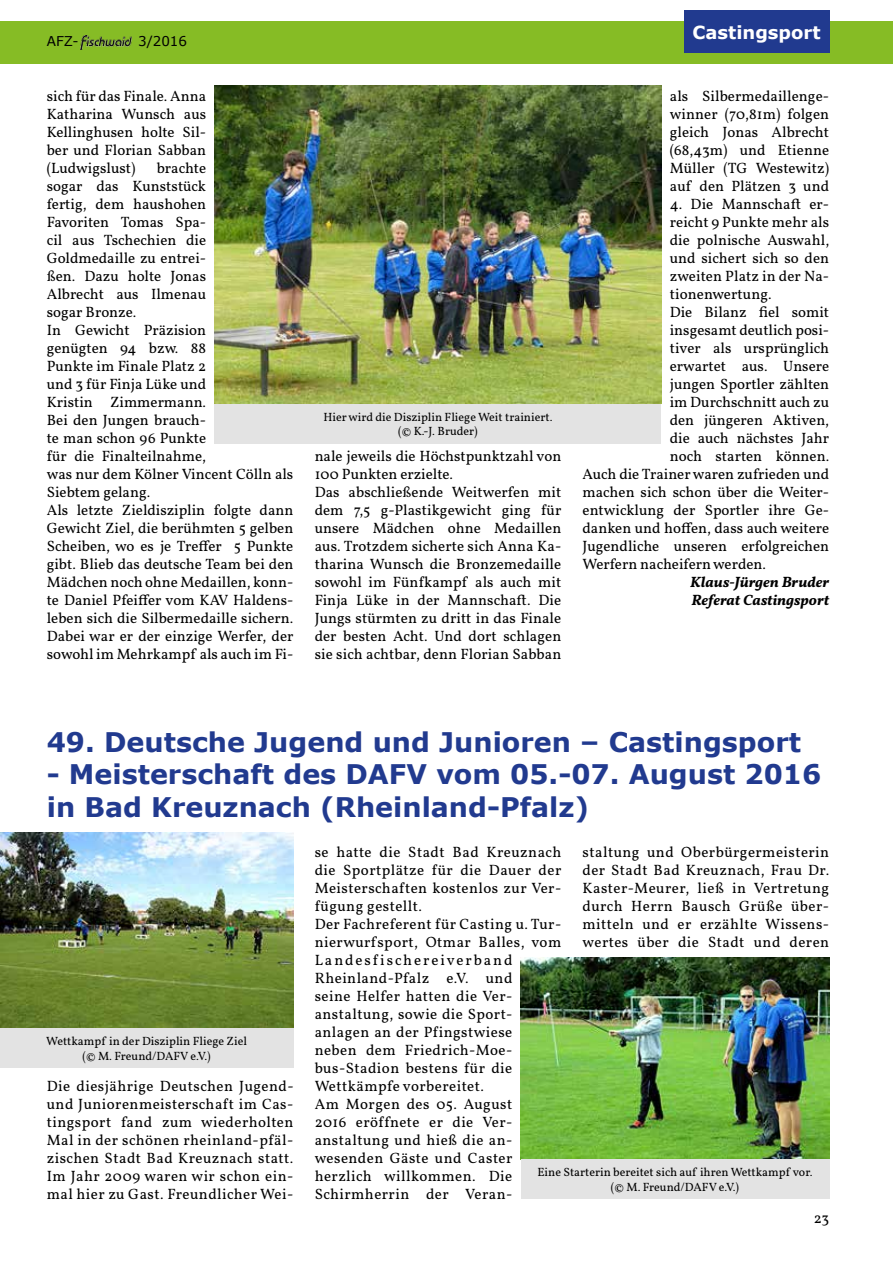
<style>
.page{position:relative;width:893px;height:1263px;background:#fff}
.page>*{position:absolute;margin:0;border:0;box-sizing:border-box;transform-origin:0 0}
.t1{font:700 27px/32.4px "Verdana";color:#213a8f}
.t2{font:700 18px "Verdana";color:#fff}
.t3{font:15px/18px "Vollkorn";color:#000;text-align:justify}
.t4{font:15px/18px "Vollkorn";letter-spacing:.03em;color:#000}
.t5{font:italic 600 15px/18px "Vollkorn";color:#000}
.t6{font:13.5px "Verdana";color:#000}
.t7{font:12px/14.4px "Vollkorn";color:#000;text-align:center}
</style>
<div class="page">
<div style="left:0;top:21px;width:893px;height:43px;background:#86bc25"></div>
<img style="left:81px;top:36px;width:51px;height:13px">
<img style="left:215px;top:85px;width:446px;height:319px">
<img style="left:0;top:832px;width:293px;height:196px">
<img style="left:521px;top:957px;width:308px;height:202px">
<div style="left:684px;top:11px;width:145px;height:42px;background:#213a8f"></div>
<div style="left:521px;top:1159px;width:308px;height:40px;background:#e3e3e3"></div>
<div style="left:0;top:1028px;width:293px;height:40px;background:#e3e3e3"></div>
<div style="left:215px;top:404px;width:446px;height:40px;background:#e3e3e3"></div>
<p class="t6" style="left:47px;top:32px;width:33px">AFZ-</p>
<p class="t6" style="left:138px;top:32px;width:51px">3/2016</p>
<p class="t3" style="left:47px;top:87px;width:161px">sich für das Finale. Anna Katharina Wunsch aus Kellinghusen holte Sil&shy;ber und Florian Sabban (Ludwigslust)</p>
<p class="t3" style="left:47px;top:159px;width:248px;text-align:left;text-indent:110px">brachte<br>sogar das Kunststück<br>fertig, dem haushohen<br>Favoriten Tomas Spa-<br>cil aus Tschechien die<br>Goldmedaille zu entrei-<br>ßen. Dazu holte Jonas<br>Albrecht aus Ilmenau<br>sogar Bronze.<br>In Gewicht Präzision<br>genügten 94 bzw. 88<br>Punkte im Finale Platz 2<br>und 3 für Finja Lüke und<br>Kristin Zimmermann.<br>Bei den Jungen brauch-<br>te man schon 96 Punkte<br>für die Finalteilnahme,<br>was nur dem Kölner Vincent Cölln als<br>Siebtem gelang.<br>Als letzte Zieldisziplin folgte dann<br>Gewicht Ziel, die berühmten 5 gelben<br>Scheiben, wo es je Treffer 5 Punkte gibt. Blieb das deutsche Team bei den<br>Mädchen noch ohne Medaillen, konn&shy;te Daniel Pfeiffer vom KAV Haldens&shy;leben sich die Silbermedaille sichern.<br>Dabei war er der einzige Werfer, der sowohl im Mehrkampf als auch im Fi-</p>
<p class="t7" style="left:323px;top:410px;width:231px">Hier wird die Disziplin Fliege Weit trainiert. (© K.-J. Bruder)</p>
<p class="t3" style="left:315px;top:447px;width:248px;text-align:left">nale jeweils die Höchstpunktzahl von 100 Punkten erzielte.<br>Das abschließende Weitwerfen mit dem 7,5 g-Plastikgewicht ging für unsere Mädchen ohne Medaillen aus. Trotzdem sicherte sich Anna Ka&shy;tharina Wunsch die Bronzemedaille sowohl im Fünfkampf als auch mit Finja Lüke in der Mannschaft. Die Jungs stürmten zu dritt in das Finale der besten Acht. Und dort schlagen sie sich achtbar, denn Florian Sabban</p>
<p class="t2" style="left:692px;top:19px;width:130px">Castingsport</p>
<p class="t3" style="left:670px;top:87px;width:161px">als Silbermedaillenge&shy;winner (70,81m) folgen gleich Jonas Albrecht (68,43m) und Etienne Müller (TG Westewitz) auf den Plätzen 3 und</p>
<p class="t3" style="left:670px;top:195px;width:161px">4. Die Mannschaft er-</p>
<p class="t3" style="left:670px;top:213px;width:161px">reicht 9 Punkte mehr als</p>
<p class="t3" style="left:670px;top:231px;width:161px">die polnische Auswahl,</p>
<p class="t3" style="left:670px;top:249px;width:161px">und sichert sich so den</p>
<p class="t3" style="left:670px;top:267px;width:161px">zweiten Platz in der Na-</p>
<p class="t3" style="left:670px;top:285px;width:103px">tionenwertung.</p>
<p class="t3" style="left:670px;top:303px;width:161px">Die Bilanz fiel somit</p>
<p class="t3" style="left:670px;top:321px;width:161px">insgesamt deutlich posi-</p>
<p class="t3" style="left:670px;top:339px;width:161px">tiver als ursprünglich</p>
<p class="t3" style="left:670px;top:357px;width:161px">erwartet aus. Unsere</p>
<p class="t3" style="left:670px;top:375px;width:161px">jungen Sportler zählten</p>
<p class="t3" style="left:670px;top:393px;width:161px">im Durchschnitt auch zu</p>
<p class="t3" style="left:670px;top:411px;width:161px">den jüngeren Aktiven,</p>
<p class="t3" style="left:670px;top:429px;width:161px">die auch nächstes Jahr</p>
<p class="t3" style="left:670px;top:447px;width:161px">noch starten können.</p>
<p class="t3" style="left:583px;top:465px;width:248px">Auch die Trainer waren zufrieden und</p>
<p class="t3" style="left:583px;top:483px;width:248px">machen sich schon über die Weiter-</p>
<p class="t3" style="left:583px;top:501px;width:248px">entwicklung der Sportler ihre Ge-</p>
<p class="t3" style="left:583px;top:519px;width:248px">danken und hoffen, dass auch weitere</p>
<p class="t3" style="left:583px;top:537px;width:248px">Jugendliche unseren erfolgreichen</p>
<p class="t3" style="left:583px;top:555px;width:185px">Werfern nacheifern werden.</p>
<p class="t5" style="left:690px;top:574px;width:141px">Klaus-Jürgen Bruder<br>Referat Castingsport</p>
<h1 class="t1" style="left:47px;top:725px;width:756px">49. Deutsche Jugend und Junioren – Castingsport</h1>
<h1 class="t1" style="left:47px;top:758px;width:776px">- Meisterschaft des DAFV vom 05.-07. August 2016 in Bad Kreuznach (Rheinland-Pfalz)</h1>
<p class="t7" style="left:46px;top:1034px;width:202px">Wettkampf in der Disziplin Fliege Ziel (© M. Freund/DAFV e.V.)</p>
<p class="t3" style="left:47px;top:1077px;width:248px">Die diesjährige Deutschen Jugend&shy;und Juniorenmeisterschaft im Cas&shy;tingsport fand zum wiederholten Mal in der schönen rheinland-pfäl&shy;zischen Stadt Bad Kreuznach statt.<br>Im Jahr 2009 waren wir schon ein&shy;mal hier zu Gast. Freundlicher Wei-</p>
<p class="t4" style="left:315px;top:843px;width:248px">se hatte die Stadt Bad Kreuznach die Sportplätze für die Dauer der<br>Meisterschaften kostenlos zur Ver&shy;fügung gestellt.<br>Der Fachreferent für Casting u. Tur&shy;nierwurfsport, Otmar Balles, vom<br>Landesfischereiverband<br>Rheinland-Pfalz e.V. und<br>seine Helfer hatten die Ver&shy;anstaltung, sowie die Sport&shy;anlagen an der Pfingstwiese<br>neben dem Friedrich-Moe&shy;bus-Stadion bestens für die<br>Wettkämpfe vorbereitet.<br>Am Morgen des 05. August<br>2016 eröffnete er die Ver&shy;anstaltung und hieß die an&shy;wesenden Gäste und Caster herzlich willkommen. Die<br>Schirmherrin der Veran-</p>
<p class="t3" style="left:583px;top:843px;width:248px">staltung und Oberbürgermeisterin der Stadt Bad Kreuznach, Frau Dr.<br>Kaster-Meurer, ließ in Vertretung durch Herrn Bausch Grüße über&shy;mitteln und er erzählte Wissens&shy;wertes über die Stadt und deren</p>
<p class="t7" style="left:537px;top:1165px;width:277px">Eine Starterin bereitet sich auf ihren Wettkampf vor. (© M. Freund/DAFV e.V.)</p>
<p class="t3" style="left:814px;top:1209px;width:17px">23</p>
</div>
